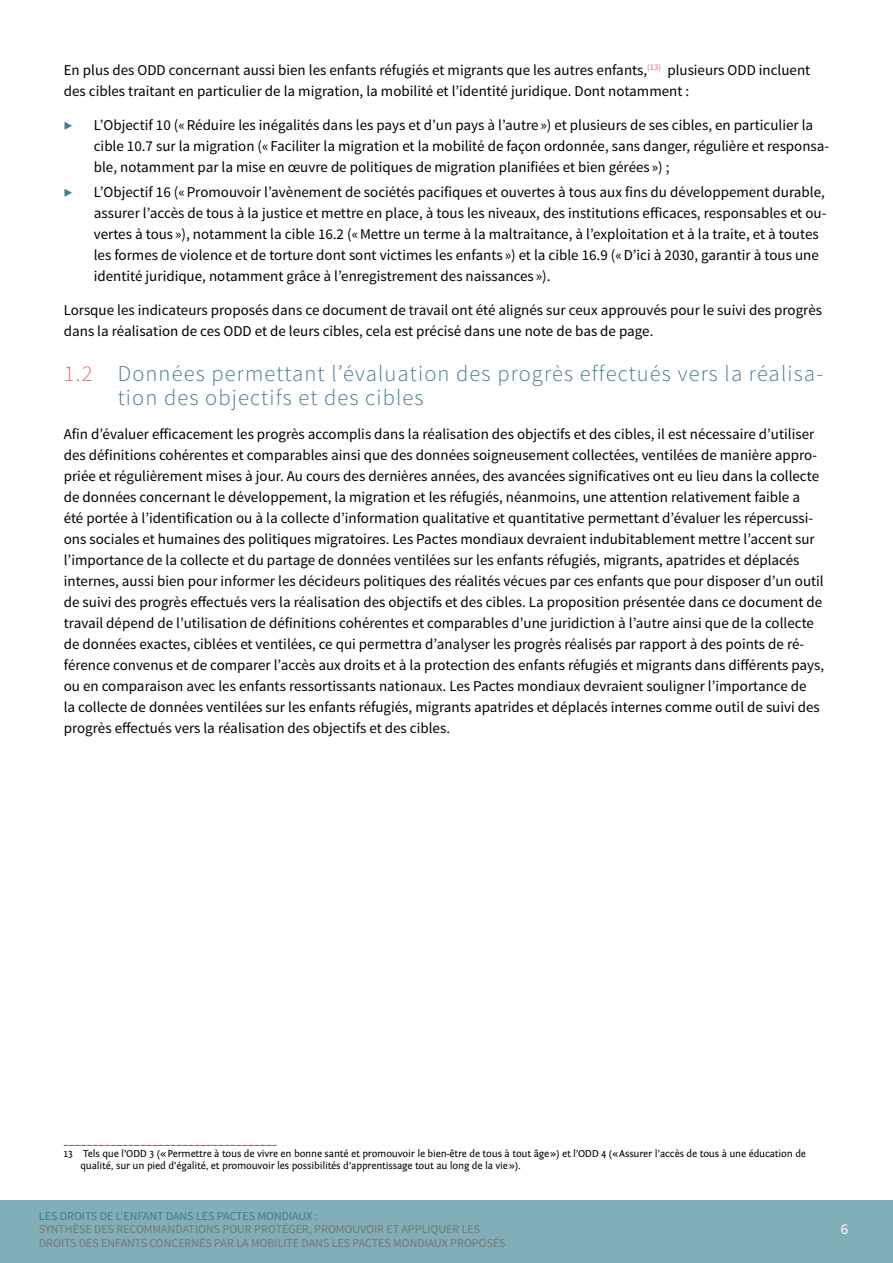
<style>
.page{position:relative;width:893px;height:1263px;background:#fff}
.page>*{position:absolute;margin:0;border:0;box-sizing:border-box;transform-origin:0 0}
.t1{font:300 22.5px/24px "Source Sans Pro";letter-spacing:.05em;color:#457b92}
.t2{font:15px/21px "Source Sans Pro";color:#000}
.t3{font:15px "Source Sans Pro";color:#457b92}
.t4{font:15px "Source Sans Pro";color:#fff}
.t5{font:12px/13.5px "Source Sans Pro";color:#777}
.t6{font:12px "Source Sans Pro";color:#457b92}
.t7{font:10.5px/12px "Fontin Sans";letter-spacing:-.02em;color:#000}
.s1{color:#ed6974}
</style>
<div class="page">
<div style="left:0;top:1200px;width:893px;height:63px;background:#82aeb8"></div>
<svg style="left:64px;top:1145px;width:212px;height:1px"></svg>
<p class="t2" style="left:64px;top:60px;width:748px">En plus des ODD concernant aussi bien les enfants réfugiés et migrants que les autres enfants,<sup>(13)</sup> plusieurs ODD incluent des cibles traitant en particulier de la migration, la mobilité et l’identité juridique. Dont notamment :</p>
<p class="t3" style="left:64px;top:116px;width:10px">▶</p>
<p class="t2" style="left:94px;top:115px;width:737px">L’Objectif 10 («Réduire les inégalités dans les pays et d’un pays à l’autre ») et plusieurs de ses cibles, en particulier la cible 10.7 sur la migration (« Faciliter la migration et la mobilité de façon ordonnée, sans danger, régulière et responsa&shy;ble, notamment par la mise en œuvre de politiques de migration planifiées et bien gérées ») ;</p>
<p class="t3" style="left:64px;top:183px;width:10px">▶</p>
<p class="t2" style="left:94px;top:182px;width:734px">L’Objectif 16 («Promouvoir l’avènement de sociétés pacifiques et ouvertes à tous aux fins du développement durable, assurer l’accès de tous à la justice et mettre en place, à tous les niveaux, des institutions efficaces, responsables et ou&shy;vertes à tous »), notamment la cible 16.2 («Mettre un terme à la maltraitance, à l’exploitation et à la traite, et à toutes les formes de violence et de torture dont sont victimes les enfants ») et la cible 16.9 («D’ici à 2030, garantir à tous une identité juridique, notamment grâce à l’enregistrement des naissances »).</p>
<p class="t2" style="left:64px;top:300px;width:760px">Lorsque les indicateurs proposés dans ce document de travail ont été alignés sur ceux approuvés pour le suivi des progrès dans la réalisation de ces ODD et de leurs cibles, cela est précisé dans une note de bas de page.</p>
<h1 class="t1" style="left:118px;top:362px;width:707px;text-indent:-54px"><span class="s1">1.2</span> Données permettant l’évaluation des progrès effectués vers la réalisa&shy;tion des objectifs et des cibles</h1>
<p class="t2" style="left:64px;top:424px;width:762px">Afin d’évaluer efficacement les progrès accomplis dans la réalisation des objectifs et des cibles, il est nécessaire d’utiliser des définitions cohérentes et comparables ainsi que des données soigneusement collectées, ventilées de manière appro&shy;priée et régulièrement mises à jour. Au cours des dernières années, des avancées significatives ont eu lieu dans la collecte de données concernant le développement, la migration et les réfugiés, néanmoins, une attention relativement faible a<br>été portée à l’identification ou à la collecte d’information qualitative et quantitative permettant d’évaluer les répercussi&shy;ons sociales et humaines des politiques migratoires. Les Pactes mondiaux devraient indubitablement mettre l’accent sur l’importance de la collecte et du partage de données ventilées sur les enfants réfugiés, migrants, apatrides et déplacés internes, aussi bien pour informer les décideurs politiques des réalités vécues par ces enfants que pour disposer d’un outil de suivi des progrès effectués vers la réalisation des objectifs et des cibles. La proposition présentée dans ce document de travail dépend de l’utilisation de définitions cohérentes et comparables d’une juridiction à l’autre ainsi que de la collecte de données exactes, ciblées et ventilées, ce qui permettra d’analyser les progrès réalisés par rapport à des points de ré&shy;férence convenus et de comparer l’accès aux droits et à la protection des enfants réfugiés et migrants dans différents pays, ou en comparaison avec les enfants ressortissants nationaux. Les Pactes mondiaux devraient souligner l’importance de<br>la collecte de données ventilées sur les enfants réfugiés, migrants apatrides et déplacés internes comme outil de suivi des progrès effectués vers la réalisation des objectifs et des cibles.</p>
<p class="t7" style="left:80px;top:1148px;width:727px;text-indent:-17px">13 Tels que l’ODD 3 («Permettre à tous de vivre en bonne santé et promouvoir le bien-être de tous à tout âge») et l’ODD 4 («Assurer l’accès de tous à une éducation de qualité, sur un pied d’égalité, et promouvoir les possibilités d’apprentissage tout au long de la vie»).</p>
<p class="t6" style="left:39px;top:1208px;width:280px">LES DROITS DE L’ENFANT DANS LES PACTES MONDIAUX :</p>
<p class="t5" style="left:39px;top:1222px;width:468px">SYNTHÈSE DES RECOMMANDATIONS POUR PROTÉGER, PROMOUVOIR ET APPLIQUER LES<br>DROITS DES ENFANTS CONCERNÉS PAR LA MOBILITÉ DANS LES PACTES MONDIAUX PROPOSÉS</p>
<p class="t4" style="left:841px;top:1220px;width:9px">6</p>
</div>
